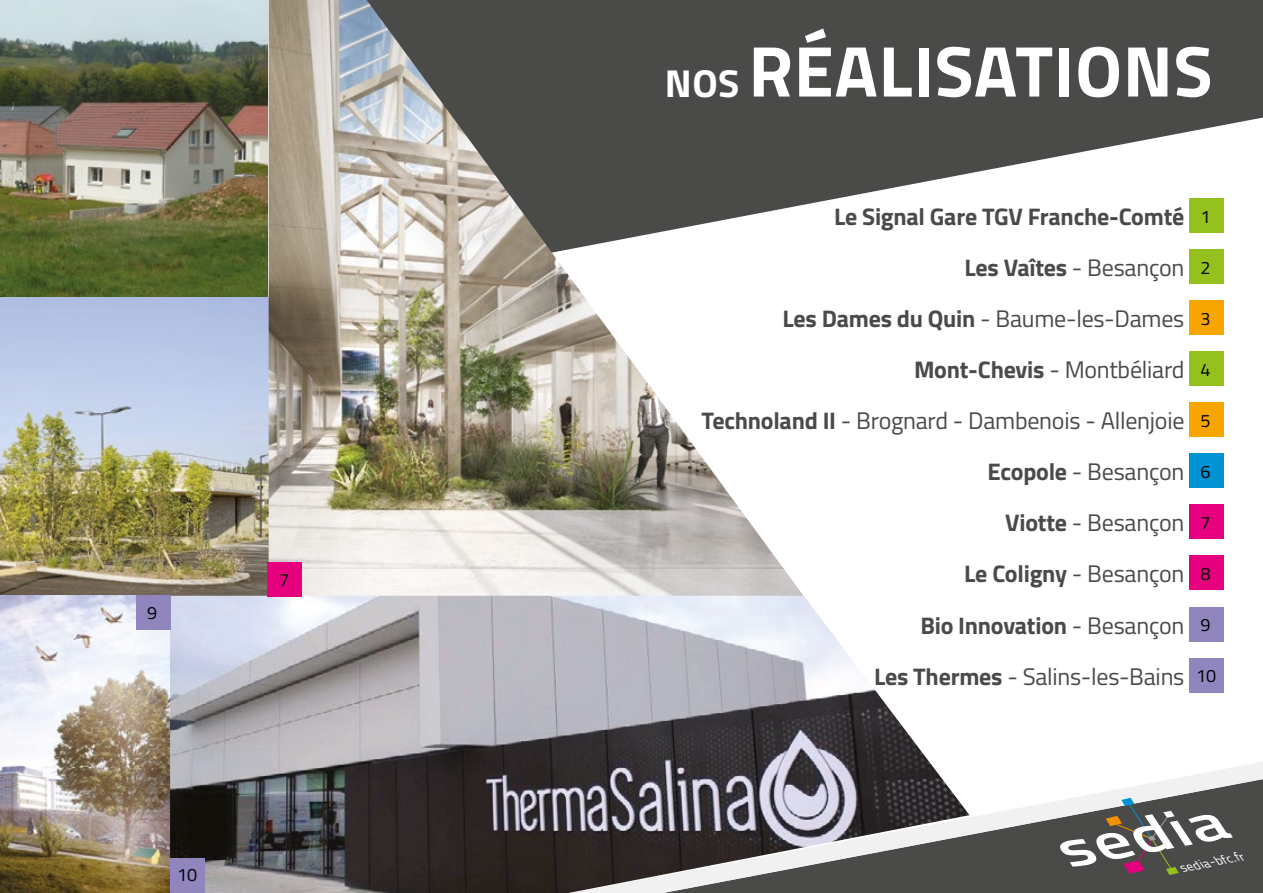
<style>
.page{position:relative;width:1263px;height:893px;background:#fff}
.page>*{position:absolute;margin:0;border:0;box-sizing:border-box;transform-origin:0 0}
.t1{font:700 72px "Titillium";letter-spacing:.01em;color:#fff}
.t2{font:24px "Titillium";letter-spacing:-.01em;color:#4a4a49}
.t3{font:700 24px "Titillium";letter-spacing:-.01em;color:#4a4a49}
.t4{font:18px "Titillium";color:#000}
.t5{font:italic 12.6px "Titillium";color:#fff}
.s1{font-size:39px}
.s2{font-weight:400}
.s3{font-weight:700}
</style>
<div class="page">
<svg style="left:969px;top:762px;width:294px;height:131px;fill:#4a4a49"></svg>
<svg style="left:1060px;top:798px;width:173px;height:77px"></svg>
<svg style="left:804px;top:0;width:459px;height:253px;fill:#4a4a49"></svg>
<div style="left:1189px;top:199px;width:34px;height:34px;background:#95c11f"></div>
<div style="left:1189px;top:250px;width:34px;height:34px;background:#95c11f"></div>
<div style="left:1189px;top:301px;width:34px;height:34px;background:#f7a600"></div>
<div style="left:1189px;top:352px;width:34px;height:34px;background:#95c11f"></div>
<div style="left:1189px;top:403px;width:34px;height:34px;background:#f7a600"></div>
<div style="left:1189px;top:454px;width:34px;height:34px;background:#0093d3"></div>
<div style="left:1189px;top:505px;width:34px;height:34px;background:#e6007d"></div>
<div style="left:1189px;top:556px;width:34px;height:34px;background:#e6007d"></div>
<div style="left:1189px;top:607px;width:34px;height:34px;background:#9185be"></div>
<div style="left:1189px;top:658px;width:34px;height:34px;background:#9185be"></div>
<img style="left:0;top:0;width:804px;height:596px">
<img style="left:0;top:596px;width:969px;height:297px">
<div style="left:268px;top:562px;width:34px;height:34px;background:#e6007d"></div>
<div style="left:170px;top:859px;width:34px;height:34px;background:#9185be"></div>
<div style="left:136px;top:596px;width:34px;height:34px;background:#9185be"></div>
<p class="t4" style="left:147px;top:600px;width:12px">9</p>
<p class="t4" style="left:279px;top:566px;width:12px">7</p>
<p class="t4" style="left:177px;top:862px;width:22px">10</p>
<p class="t1" style="left:665px;top:16px;width:549px"><span class="s1">NOS</span> RÉALISATIONS</p>
<p class="t3" style="left:834px;top:199px;width:352px">Le Signal Gare TGV Franche-Comté</p>
<p class="t4" style="left:1200px;top:203px;width:12px">1</p>
<p class="t3" style="left:964px;top:250px;width:221px">Les Vaîtes <span class="s2">- Besançon</span></p>
<p class="t4" style="left:1200px;top:254px;width:12px">2</p>
<p class="t2" style="left:782px;top:301px;width:403px"><span class="s3">Les Dames du Quin</span> - Baume-les-Dames</p>
<p class="t4" style="left:1200px;top:305px;width:12px">3</p>
<p class="t2" style="left:914px;top:352px;width:272px"><span class="s3">Mont-Chevis</span> - Montbéliard</p>
<p class="t4" style="left:1200px;top:356px;width:12px">4</p>
<p class="t2" style="left:702px;top:403px;width:484px"><span class="s3">Technoland II</span> - Brognard - Dambenois - Allenjoie</p>
<p class="t4" style="left:1200px;top:407px;width:12px">5</p>
<p class="t2" style="left:987px;top:454px;width:198px"><span class="s3">Ecopole</span> - Besançon</p>
<p class="t4" style="left:1200px;top:458px;width:12px">6</p>
<p class="t2" style="left:1005px;top:505px;width:181px"><span class="s3">Viotte</span> - Besançon</p>
<p class="t4" style="left:1200px;top:509px;width:12px">7</p>
<p class="t3" style="left:964px;top:556px;width:222px">Le Coligny <span class="s2">- Besançon</span></p>
<p class="t4" style="left:1200px;top:560px;width:12px">8</p>
<p class="t3" style="left:920px;top:607px;width:266px">Bio Innovation <span class="s2">- Besançon</span></p>
<p class="t4" style="left:1200px;top:611px;width:12px">9</p>
<p class="t2" style="left:874px;top:658px;width:312px"><span class="s3">Les Thermes</span> - Salins-les-Bains</p>
<p class="t4" style="left:1196px;top:662px;width:22px">10</p>
<p class="t5" style="left:1180px;top:859px;width:66px;rotate:-11deg">sedia-bfc.fr</p>
</div>
